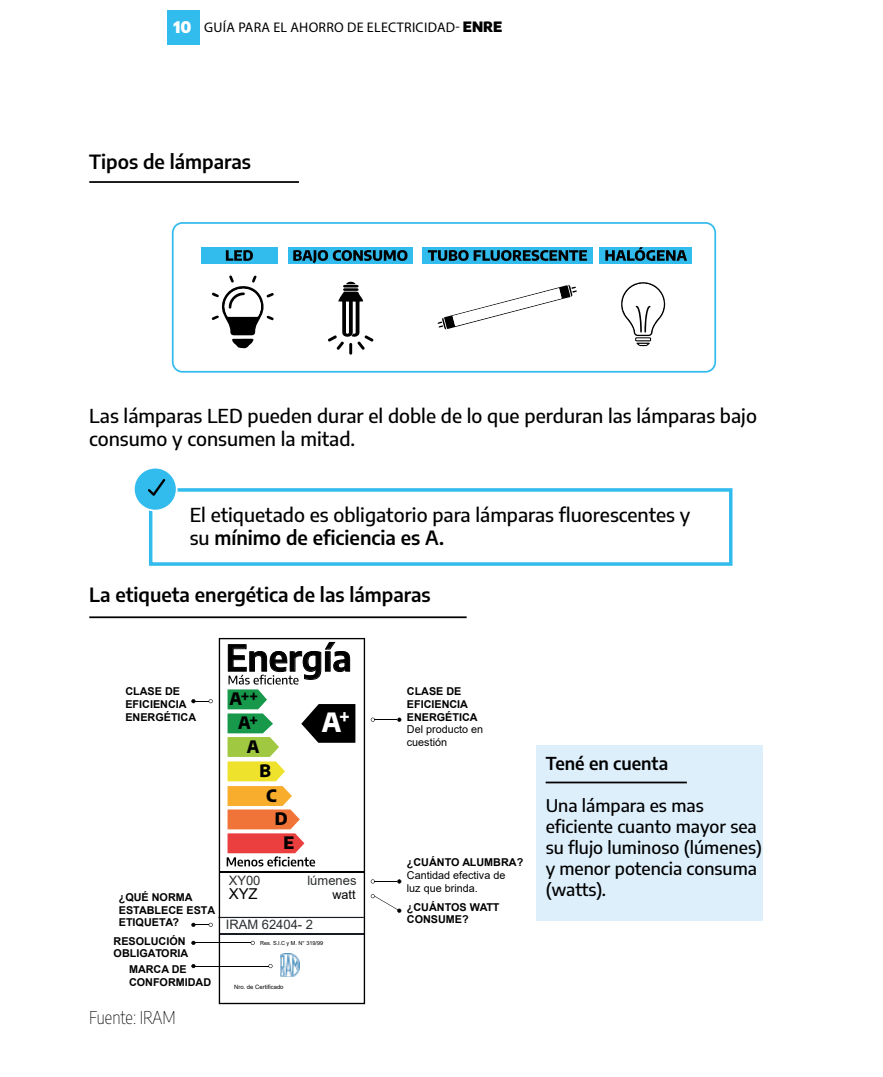
<style>
.page{position:relative;width:883px;height:1077px;background:#fff}
.page>*{position:absolute;margin:0;border:0;box-sizing:border-box;transform-origin:0 0}
.t1{font:600 35.7px "Encode Sans";color:#000}
.t2{font:800 26.07px "Encode Sans";color:#fff}
.t3{font:500 19.25px/23.1px "Encode Sans";color:#000}
.t4{font:600 19.25px "Encode Sans";color:#000}
.t5{font:500 17.5px/21px "Encode Sans";color:#000}
.t6{font:600 17.5px "Encode Sans";color:#000}
.t7{font:17.5px "Encode Sans";color:#000}
.t8{font:600 16.97px/23.6px "Encode Sans";color:#000;text-align:center}
.t9{font:800 16.8px "Encode Sans";color:#000}
.t10{font:14.88px "Arial";color:#000}
.t11{font:14px "Myriad Pro";letter-spacing:.02em;color:#000}
.t12{font:12.95px "Arial";color:#2c2f31}
.t13{font:12.6px "Arial";color:#000}
.t14{font:700 10.85px/12.6px "Arial";color:#000}
.t15{font:10.85px/12.6px "Arial";color:#000}
.t16{font:5.95px "Arial";color:#000}
.t17{font:5.6px "Arial";color:#000}
.s1{font-family:"Encode Sans";font-weight:900;font-size:15.75px;color:#fff}
.s2{font-family:"Encode Sans";font-weight:900}
.s3{font-weight:600}
</style>
<div class="page">
<div style="left:168px;top:11px;width:32px;height:34px;background:#32bbed"></div>
<hr style="left:89px;top:181px;width:210px;height:2px;background:#000">
<hr style="left:89px;top:616px;width:378px;height:2px;background:#000">
<div style="left:149px;top:488px;width:584px;height:78px;border:4px solid #32bbed"></div>
<div style="left:134px;top:467px;width:43px;height:43px;background:#32bbed;border-radius:50%"></div>
<div style="left:133px;top:467px;width:45px;height:44px;border:2px solid #fff;border-radius:50%"></div>
<svg style="left:148px;top:479px;width:17px;height:17px"></svg>
<div style="left:536px;top:745px;width:226px;height:175px;background:#ddeffb"></div>
<hr style="left:546px;top:781px;width:141px;height:2px;background:#000">
<svg style="left:172px;top:222px;width:544px;height:150px"></svg>
<img style="left:333px;top:276px;width:46px;height:76px">
<svg style="left:328px;top:282px;width:46px;height:72px"></svg>
<svg style="left:438px;top:285px;width:139px;height:44px"></svg>
<svg style="left:621px;top:282px;width:44px;height:64px"></svg>
<div style="left:202px;top:247px;width:76px;height:17px;background:#32bbed"></div>
<div style="left:288px;top:247px;width:124px;height:17px;background:#32bbed"></div>
<div style="left:422px;top:247px;width:171px;height:17px;background:#32bbed"></div>
<div style="left:599px;top:247px;width:93px;height:17px;background:#32bbed"></div>
<svg style="left:226px;top:250px;width:27px;height:11px"></svg>
<svg style="left:293px;top:250px;width:115px;height:13px"></svg>
<svg style="left:428px;top:250px;width:159px;height:11px"></svg>
<svg style="left:605px;top:247px;width:82px;height:14px"></svg>
<svg style="left:212px;top:275px;width:62px;height:73px"></svg>
<svg style="left:219px;top:638px;width:146px;height:366px"></svg>
<svg style="left:227px;top:642px;width:128px;height:224px"></svg>
<hr style="left:219px;top:870px;width:145px;height:2px;background:#000">
<hr style="left:220px;top:916px;width:144px;height:2px;background:#181c25">
<hr style="left:220px;top:933px;width:144px;height:1px;background:#181c25">
<img style="left:281px;top:953px;width:19px;height:23px">
<svg style="left:371px;top:717px;width:30px;height:4px"></svg>
<svg style="left:191px;top:699px;width:22px;height:4px"></svg>
<svg style="left:191px;top:916px;width:29px;height:10px"></svg>
<hr style="left:195px;top:942px;width:56px;height:1px;background:#000">
<svg style="left:191px;top:940px;width:5px;height:4px"></svg>
<svg style="left:251px;top:940px;width:4px;height:4px"></svg>
<hr style="left:195px;top:965px;width:74px;height:1px;background:#000">
<svg style="left:191px;top:964px;width:5px;height:4px"></svg>
<svg style="left:268px;top:964px;width:5px;height:4px"></svg>
<svg style="left:371px;top:879px;width:30px;height:4px"></svg>
<svg style="left:371px;top:894px;width:30px;height:18px"></svg>
<p class="t11" style="left:173px;top:19px;width:331px"><span class="s1">10</span> GUÍA PARA EL AHORRO DE ELECTRICIDAD- <span class="s2">ENRE</span></p>
<p class="t4" style="left:89px;top:147px;width:163px">Tipos de lámparas</p>
<p class="t3" style="left:89px;top:403px;width:669px">Las lámparas LED pueden durar el doble de lo que perduran las lámparas bajo consumo y consumen la mitad.</p>
<p class="t3" style="left:190px;top:502px;width:502px">El etiquetado es obligatorio para lámparas fluorescentes y su <span class="s3">mínimo de eficiencia es A.</span></p>
<p class="t4" style="left:89px;top:581px;width:343px">La etiqueta energética de las lámparas</p>
<p class="t14" style="left:125px;top:685px;width:72px">CLASE DE<br>EFICIENCIA<br>ENERGÉTICA</p>
<p class="t14" style="left:119px;top:891px;width:98px">¿QUÉ NORMA<br>ESTABLECE ESTA<br>ETIQUETA?</p>
<p class="t14" style="left:114px;top:934px;width:76px">RESOLUCIÓN<br>OBLIGATORIA</p>
<p class="t14" style="left:129px;top:963px;width:84px">MARCA DE<br>CONFORMIDAD</p>
<p class="t7" style="left:89px;top:1005px;width:88px">Fuente: IRAM</p>
<h1 class="t1" style="left:226px;top:632px;width:127px">Energía</h1>
<p class="t9" style="left:229px;top:686px;width:14px">A</p>
<p class="t9" style="left:238px;top:710px;width:14px">A</p>
<p class="t9" style="left:247px;top:733px;width:14px">A</p>
<p class="t9" style="left:259px;top:758px;width:13px">B</p>
<p class="t9" style="left:266px;top:782px;width:12px">C</p>
<p class="t9" style="left:275px;top:806px;width:14px">D</p>
<p class="t9" style="left:283px;top:829px;width:12px">E</p>
<p class="t8" style="left:241px;top:684px;width:19px">++ +</p>
<h2 class="t2" style="left:322px;top:702px;width:30px">A<sup>+</sup></h2>
<p class="t12" style="left:229px;top:871px;width:33px">XY00</p>
<p class="t12" style="left:307px;top:871px;width:51px">lúmenes</p>
<p class="t10" style="left:229px;top:883px;width:31px">XYZ</p>
<p class="t13" style="left:332px;top:885px;width:25px">watt</p>
<p class="t12" style="left:226px;top:916px;width:89px">IRAM 62404- 2</p>
<p class="t17" style="left:260px;top:938px;width:65px">Res. S.I.C y M. N° 319/99</p>
<p class="t16" style="left:234px;top:982px;width:51px">Nro. de Certificado</p>
<p class="t14" style="left:407px;top:685px;width:72px">CLASE DE<br>EFICIENCIA<br>ENERGÉTICA</p>
<p class="t15" style="left:407px;top:723px;width:78px">Del producto en cuestión</p>
<p class="t14" style="left:407px;top:856px;width:118px">¿CUÁNTO ALUMBRA?</p>
<p class="t15" style="left:407px;top:868px;width:100px">Cantidad efectiva de luz que brinda.</p>
<p class="t14" style="left:407px;top:900px;width:94px">¿CUÁNTOS WATT<br>CONSUME?</p>
<p class="t6" style="left:546px;top:750px;width:124px">Tené en cuenta</p>
<p class="t5" style="left:546px;top:794px;width:218px">Una lámpara es mas eficiente cuanto mayor sea su flujo luminoso (lúmenes) y menor potencia consuma (watts).</p>
</div>
